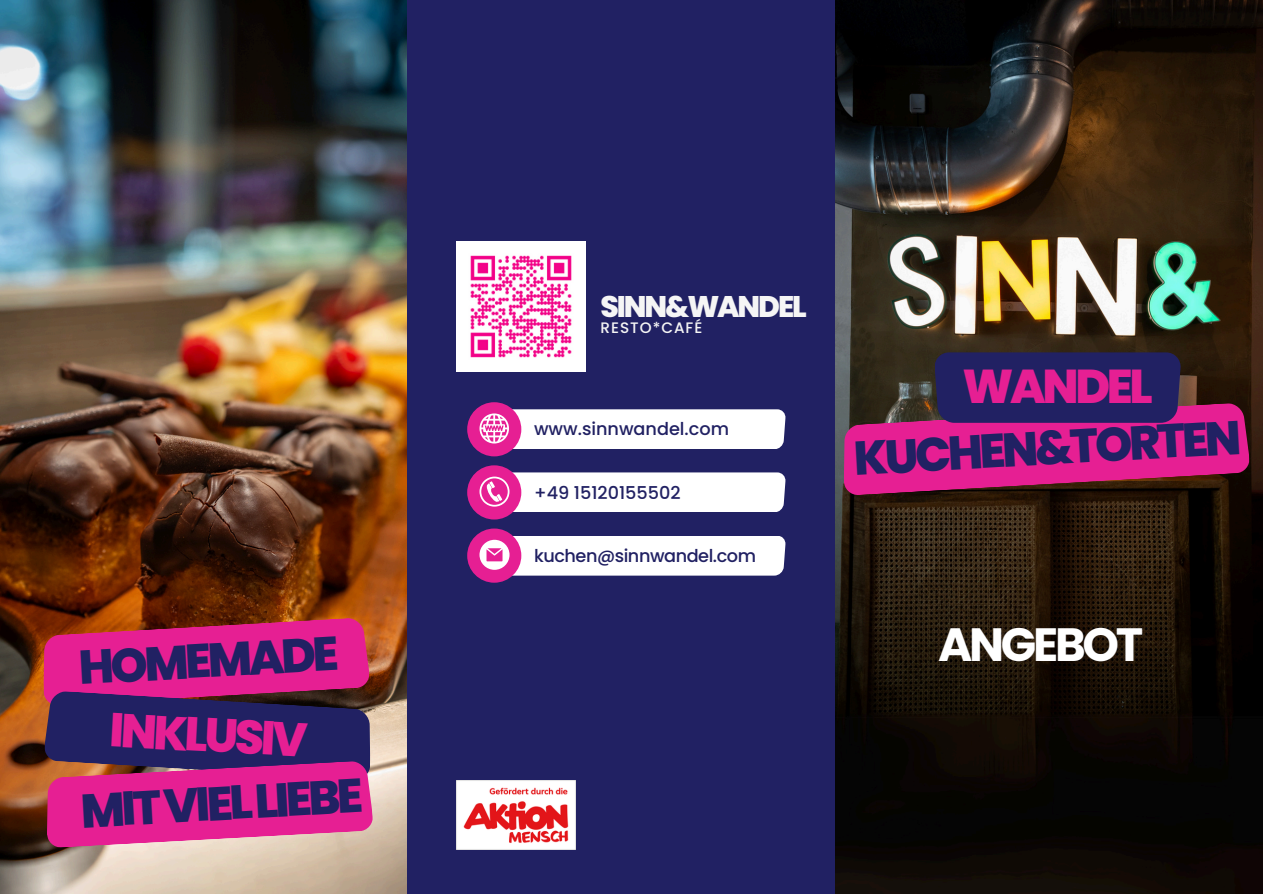
<style>
.page{position:relative;width:1263px;height:894px;background:#fff}
.page>*{position:absolute;margin:0;border:0;box-sizing:border-box;transform-origin:0 0}
.t1{font:800 47.4px "Poppins";color:#212163}
.t2{font:800 47.4px "Poppins";letter-spacing:-.07em;color:#e61f93}
.t3{font:700 46.65px "Poppins";letter-spacing:-.07em;color:#fff}
.t4{font:800 29.85px "Poppins";letter-spacing:-.07em;color:#f5f5f5}
.t5{font:500 17.7px "Poppins";color:#212163}
.t6{font:500 17.7px "Poppins";letter-spacing:-.025em;color:#212163}
.t7{font:500 15.15px "Poppins";letter-spacing:.065em;color:#f5f5f5}
</style>
<div class="page">
<div style="left:406px;top:0;width:430px;height:893px;background:#212163"></div>
<div style="left:467px;top:402px;width:54px;height:54px;background:#e61f93;border-radius:50%"></div>
<div style="left:467px;top:465px;width:54px;height:54px;background:#e61f93;border-radius:50%"></div>
<div style="left:467px;top:528px;width:54px;height:54px;background:#e61f93;border-radius:50%"></div>
<svg style="left:479px;top:409px;width:306px;height:40px;background:#fae7f3"></svg>
<svg style="left:479px;top:472px;width:306px;height:40px;background:#f9e3f1"></svg>
<svg style="left:479px;top:535px;width:306px;height:40px;background:#f7e5f1"></svg>
<img style="left:836px;top:0;width:427px;height:893px">
<svg style="left:844px;top:352px;width:406px;height:143px;background:#7e2365"></svg>
<img style="left:456px;top:241px;width:130px;height:130px">
<img style="left:456px;top:780px;width:120px;height:69px">
<img style="left:0;top:0;width:406px;height:893px">
<svg style="left:43px;top:617px;width:331px;height:230px;background:#a32979"></svg>
<p class="t1" style="left:77px;top:634px;width:261px;rotate:-3deg">HOMEMADE</p>
<p class="t2" style="left:111px;top:696px;width:200px;rotate:3deg">INKLUSIV</p>
<p class="t1" style="left:79px;top:777px;width:284px;rotate:-3deg">MITVIELLIEBE</p>
<p class="t4" style="left:601px;top:285px;width:208px">SINN&amp;WANDEL</p>
<p class="t7" style="left:601px;top:317px;width:103px">RESTO*CAFÉ</p>
<h2 class="t5" style="left:534px;top:416px;width:197px">www.sinnwandel.com</h2>
<p class="t5" style="left:534px;top:480px;width:148px">+49 15120155502</p>
<p class="t6" style="left:534px;top:543px;width:223px">kuchen@sinnwandel.com</p>
<h1 class="t2" style="left:962px;top:353px;width:192px">WANDEL</h1>
<p class="t1" style="left:852px;top:425px;width:389px;rotate:-3deg">KUCHEN&amp;TORTEN</p>
<p class="t3" style="left:938px;top:611px;width:207px">ANGEBOT</p>
</div>
